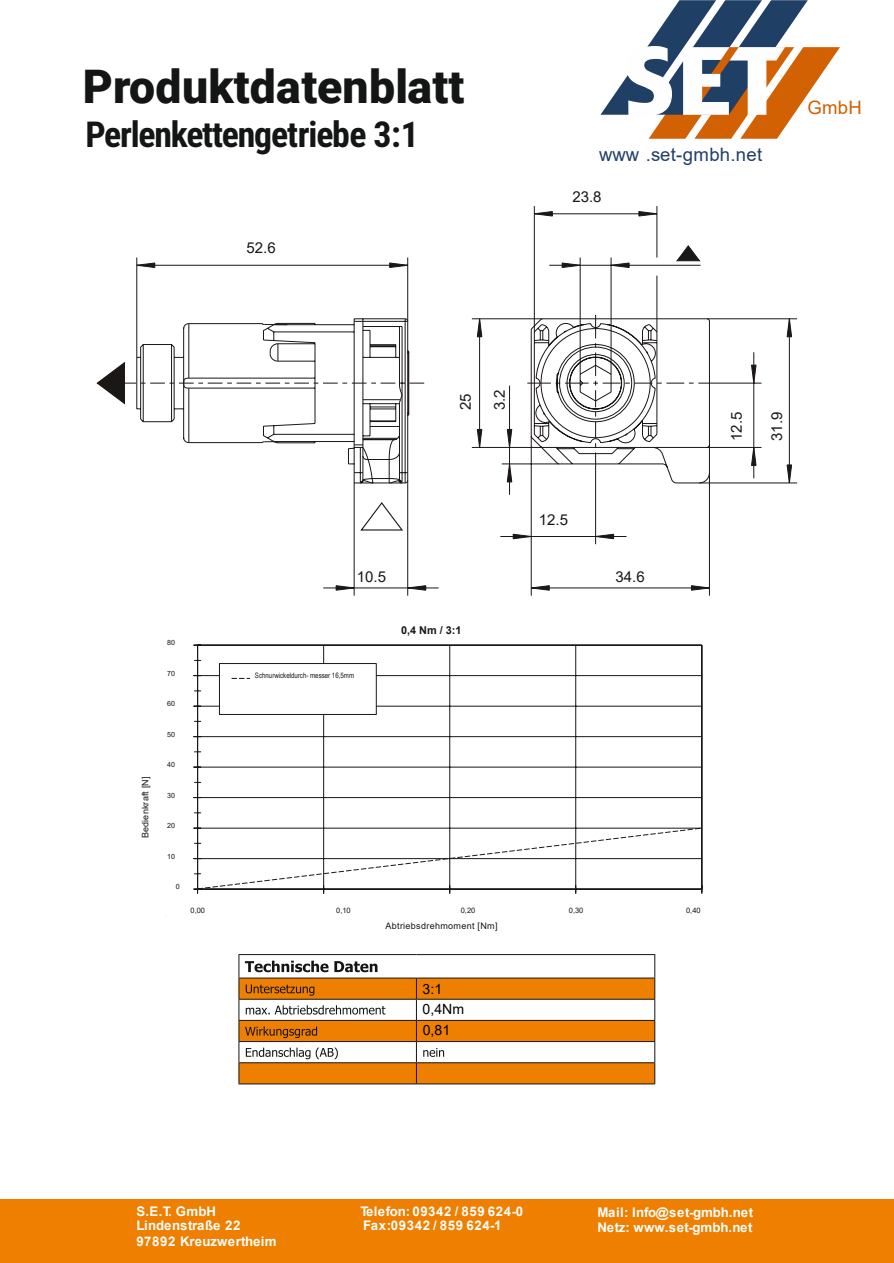
<style>
.page{position:relative;width:894px;height:1263px;background:#fff}
.page>*{position:absolute;margin:0;border:0;box-sizing:border-box;transform-origin:0 0}
.t1{font:900 46.35px "Roboto";letter-spacing:.005em;color:#141515}
.t2{font:700 35.7px "Roboto Condensed";letter-spacing:-.035em;color:#141515}
.t3{font:18.45px "Arial";letter-spacing:.015em;color:#203f65}
.t4{font:18.45px "Arial";color:#d16103}
.t5{font:15px "Arial";color:#1a1715}
.t6{font:14.1px/20.5px "Arial";color:#000}
.t7{font:700 13.2px "Arial";letter-spacing:.02em;color:#fefefe}
.t8{font:700 13.2px "Arial";letter-spacing:.045em;color:#fefefe}
.t9{font:700 13.2px "Arial";color:#fefefe}
.t10{font:700 10.8px "Arial";color:#1a1715}
.t11{font:9px "Arial";letter-spacing:.035em;color:#1a1715}
.t12{font:7.5px "Arial Narrow";color:#1a1715}
.t13{font:7.5px "Arial";color:#1a1715}
.t14{font:7.2px "Arial";color:#1a1715}
</style>
<div class="page">
<svg style="left:600px;top:0;width:239px;height:139px"></svg>
<div style="left:0;top:1199px;width:892px;height:64px;background:#ee7f00"></div>
<hr style="left:238px;top:954px;width:178px;height:1px;background:#141515">
<hr style="left:416px;top:954px;width:239px;height:1px;background:#141515">
<svg style="left:238px;top:955px;width:417px;height:129px"></svg>
<svg style="left:193px;top:645px;width:509px;height:249px"></svg>
<svg style="left:197px;top:827px;width:504px;height:62px"></svg>
<div style="left:219px;top:663px;width:157px;height:51px;background:#fff"></div>
<div style="left:219px;top:663px;width:157px;height:52px;border:1px solid #1a1715"></div>
<svg style="left:231px;top:678px;width:19px;height:1px"></svg>
<svg style="left:335px;top:588px;width:19px;height:3px"></svg>
<svg style="left:408px;top:588px;width:18px;height:3px"></svg>
<svg style="left:786px;top:465px;width:5px;height:18px"></svg>
<svg style="left:786px;top:318px;width:5px;height:19px"></svg>
<svg style="left:750px;top:365px;width:6px;height:18px"></svg>
<svg style="left:751px;top:448px;width:5px;height:18px"></svg>
<svg style="left:690px;top:585px;width:19px;height:6px"></svg>
<svg style="left:531px;top:589px;width:18px;height:2px"></svg>
<svg style="left:125px;top:211px;width:525px;height:377px"></svg>
<hr style="left:354px;top:483px;width:1px;height:113px;background:#1a1715">
<hr style="left:407px;top:480px;width:1px;height:116px;background:#1a1715">
<hr style="left:407px;top:258px;width:1px;height:63px;background:#1a1715">
<hr style="left:137px;top:265px;width:270px;height:1px;background:#1a1715">
<hr style="left:509px;top:386px;width:1px;height:109px;background:#1a1715">
<hr style="left:531px;top:588px;width:178px;height:1px;background:#1a1715">
<hr style="left:500px;top:536px;width:126px;height:1px;background:#1a1715">
<hr style="left:530px;top:436px;width:1px;height:160px;background:#1a1715">
<hr style="left:534px;top:206px;width:1px;height:126px;background:#1a1715">
<hr style="left:698px;top:483px;width:98px;height:1px;background:#1a1715">
<hr style="left:579px;top:258px;width:1px;height:116px;background:#1a1715">
<hr style="left:709px;top:447px;width:52px;height:1px;background:#1a1715">
<hr style="left:595px;top:470px;width:1px;height:74px;background:#1a1715">
<hr style="left:610px;top:258px;width:1px;height:116px;background:#1a1715">
<hr style="left:715px;top:383px;width:46px;height:1px;background:#1a1715">
<hr style="left:656px;top:276px;width:1px;height:56px;background:#1a1715">
<hr style="left:656px;top:206px;width:1px;height:52px;background:#1a1715">
<hr style="left:709px;top:473px;width:1px;height:123px;background:#1a1715">
<hr style="left:706px;top:319px;width:90px;height:1px;background:#1a1715">
<hr style="left:753px;top:352px;width:1px;height:126px;background:#1a1715">
<hr style="left:788px;top:319px;width:1px;height:164px;background:#1a1715">
<hr style="left:549px;top:265px;width:151px;height:1px;background:#1a1715">
<hr style="left:534px;top:214px;width:122px;height:1px;background:#1a1715">
<svg style="left:136px;top:313px;width:574px;height:171px"></svg>
<svg style="left:398px;top:397px;width:3px;height:8px"></svg>
<svg style="left:360px;top:435px;width:42px;height:50px"></svg>
<svg style="left:183px;top:323px;width:105px;height:120px"></svg>
<svg style="left:359px;top:501px;width:45px;height:30px"></svg>
<svg style="left:96px;top:361px;width:29px;height:44px"></svg>
<svg style="left:676px;top:245px;width:24px;height:16px"></svg>
<h1 class="t1" style="left:83px;top:68px;width:383px">Produktdatenblatt</h1>
<h2 class="t2" style="left:85px;top:120px;width:335px">Perlenkettengetriebe 3:1</h2>
<p class="t5" style="left:246px;top:242px;width:31px">52.6</p>
<h3 class="t3" style="left:599px;top:148px;width:164px">www .set-gmbh.net</h3>
<p class="t5" style="left:572px;top:191px;width:31px">23.8</p>
<h3 class="t4" style="left:807px;top:100px;width:56px">GmbH</h3>
<p class="t5" style="left:460px;top:410px;width:18px;rotate:-90deg">25</p>
<p class="t5" style="left:493px;top:410px;width:22px;rotate:-90deg">3.2</p>
<p class="t5" style="left:538px;top:514px;width:31px">12.5</p>
<p class="t5" style="left:357px;top:571px;width:31px">10.5</p>
<p class="t5" style="left:615px;top:571px;width:31px">34.6</p>
<p class="t11" style="left:142px;top:838px;width:64px;rotate:-90deg">Bedienkraft [N]</p>
<p class="t14" style="left:167px;top:640px;width:9px">80</p>
<p class="t14" style="left:167px;top:671px;width:9px">70</p>
<p class="t14" style="left:167px;top:701px;width:9px">60</p>
<p class="t14" style="left:167px;top:732px;width:9px">50</p>
<p class="t14" style="left:167px;top:762px;width:9px">40</p>
<p class="t14" style="left:167px;top:793px;width:9px">30</p>
<p class="t14" style="left:167px;top:823px;width:9px">20</p>
<p class="t14" style="left:167px;top:854px;width:9px">10</p>
<p class="t14" style="left:176px;top:884px;width:5px">0</p>
<p class="t12" style="left:255px;top:673px;width:101px">Schnurwickeldurch- messer 16,5mm</p>
<p class="t10" style="left:401px;top:626px;width:62px">0,4 Nm / 3:1</p>
<p class="t13" style="left:190px;top:907px;width:16px">0,00</p>
<p class="t13" style="left:336px;top:907px;width:16px">0,10</p>
<p class="t13" style="left:460px;top:907px;width:16px">0,20</p>
<p class="t13" style="left:568px;top:907px;width:16px">0,30</p>
<p class="t13" style="left:685px;top:907px;width:16px">0,40</p>
<p class="t11" style="left:385px;top:922px;width:113px">Abtriebsdrehmoment [Nm]</p>
<p class="t6" style="left:422px;top:980px;width:43px">3:1<br>0,4Nm</p>
<p class="t6" style="left:422px;top:1021px;width:29px">0,81</p>
<p class="t5" style="left:730px;top:441px;width:31px;rotate:-90deg">12.5</p>
<p class="t5" style="left:770px;top:441px;width:31px;rotate:-90deg">31.9</p>
<p class="t7" style="left:136px;top:1206px;width:81px">S.E.T. GmbH</p>
<p class="t9" style="left:136px;top:1221px;width:106px">Lindenstraße 22</p>
<p class="t7" style="left:136px;top:1237px;width:142px">97892 Kreuzwertheim</p>
<p class="t8" style="left:360px;top:1206px;width:164px">Telefon: 09342 / 859 624-0</p>
<p class="t8" style="left:363px;top:1221px;width:140px">Fax:09342 / 859 624-1</p>
<p class="t7" style="left:597px;top:1208px;width:157px">Mail: Info@set-gmbh.net</p>
<p class="t7" style="left:597px;top:1222px;width:156px">Netz: www.set-gmbh.net</p>
</div>
